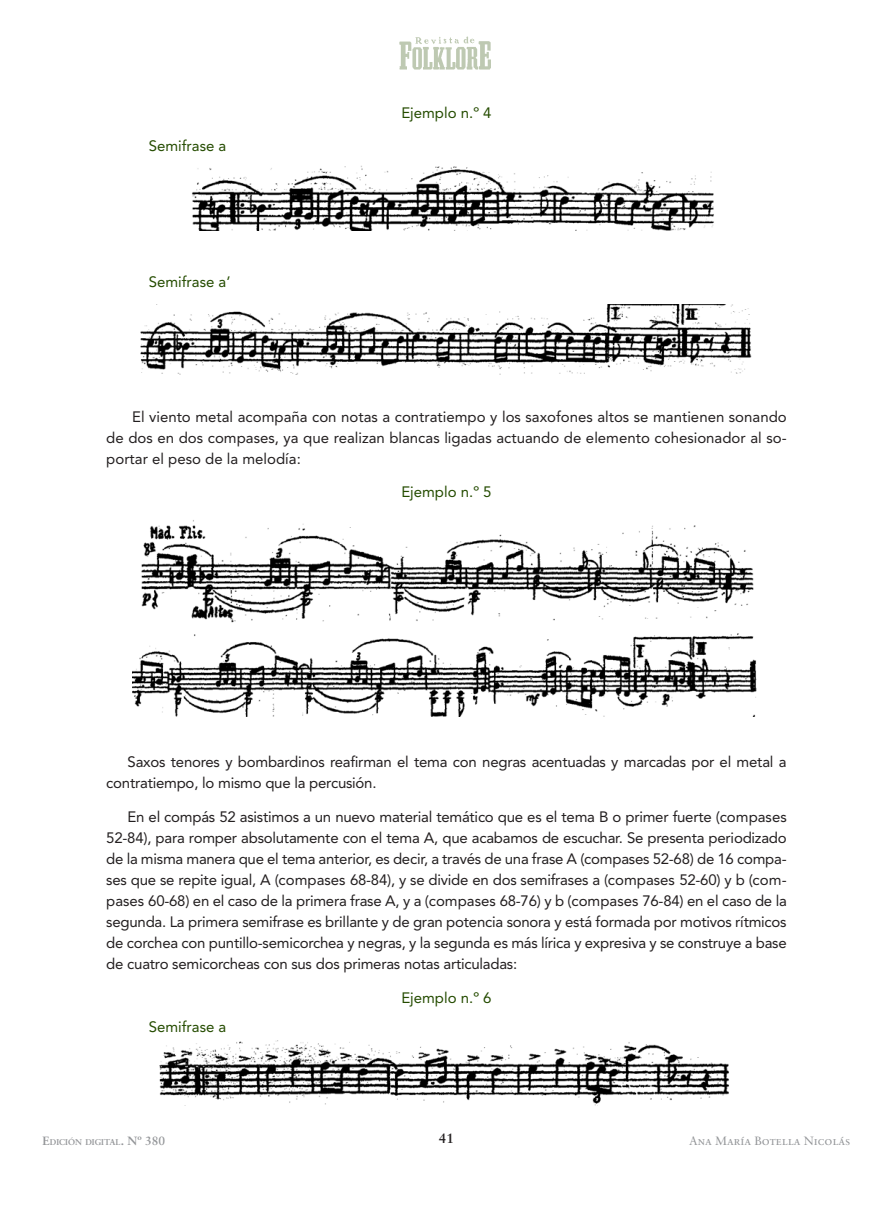
<style>
.page{position:relative;width:893px;height:1212px;background:#fff}
.page>*{position:absolute;margin:0;border:0;box-sizing:border-box;transform-origin:0 0}
.t1{font:15px/21px "Avenir";letter-spacing:-.015em;color:#231f20;text-align:justify}
.t2{font:15px "Avenir";color:#254c00}
.t3{font:700 13.5px "Sabon";color:#231f20}
.t4{font:12px "Sabon Roman SC";color:#939598}
.t5{font:700 8.4px "Sabon";color:#939598}
.s1{font-size:12px}
</style>
<div class="page">
<img style="left:399px;top:36px;width:92px;height:34px">
<img style="left:192px;top:166px;width:522px;height:65px">
<img style="left:140px;top:304px;width:612px;height:70px">
<img style="left:132px;top:633px;width:625px;height:84px">
<img style="left:141px;top:520px;width:613px;height:103px">
<img style="left:159px;top:1040px;width:570px;height:66px">
<p class="t2" style="left:149px;top:140px;width:79px">Semifrase a</p>
<p class="t2" style="left:149px;top:273px;width:83px">Semifrase a’</p>
<p class="t2" style="left:401px;top:104px;width:92px">Ejemplo n.º 4</p>
<p class="t1" style="left:106px;top:407px;width:682px;text-indent:26px">El viento metal acompaña con notas a contratiempo y los saxofones altos se mantienen sonando de dos en dos compases, ya que realizan blancas ligadas actuando de elemento cohesionador al so&shy;portar el peso de la melodía:</p>
<p class="t2" style="left:401px;top:483px;width:92px">Ejemplo n.º 5</p>
<p class="t1" style="left:106px;top:753px;width:682px;text-indent:21px">Saxos tenores y bombardinos reafirman el tema con negras acentuadas y marcadas por el metal a contratiempo, lo mismo que la percusión.</p>
<p class="t1" style="left:106px;top:806px;width:682px;text-indent:21px">En el compás 52 asistimos a un nuevo material temático que es el tema B o primer fuerte (compases 52-84), para romper absolutamente con el tema A, que acabamos de escuchar. Se presenta periodizado de la misma manera que el tema anterior, es decir, a través de una frase A (compases 52-68) de 16 compa&shy;ses que se repite igual, A (compases 68-84), y se divide en dos semifrases a (compases 52-60) y b (com&shy;pases 60-68) en el caso de la primera frase A, y a (compases 68-76) y b (compases 76-84) en el caso de la segunda. La primera semifrase es brillante y de gran potencia sonora y está formada por motivos rítmicos de corchea con puntillo-semicorchea y negras, y la segunda es más lírica y expresiva y se construye a base de cuatro semicorcheas con sus dos primeras notas articuladas:</p>
<p class="t2" style="left:401px;top:989px;width:92px">Ejemplo n.º 6</p>
<p class="t2" style="left:149px;top:1021px;width:79px">Semifrase a</p>
<p class="t5" style="left:43px;top:1137px;width:124px"><span class="s1">E</span>DICIÓN DIGITAL<span class="s1">. Nº 380</span></p>
<p class="t3" style="left:439px;top:1130px;width:17px">41</p>
<p class="t4" style="left:689px;top:1136px;width:163px">Ana María Botella Nicolás</p>
</div>
